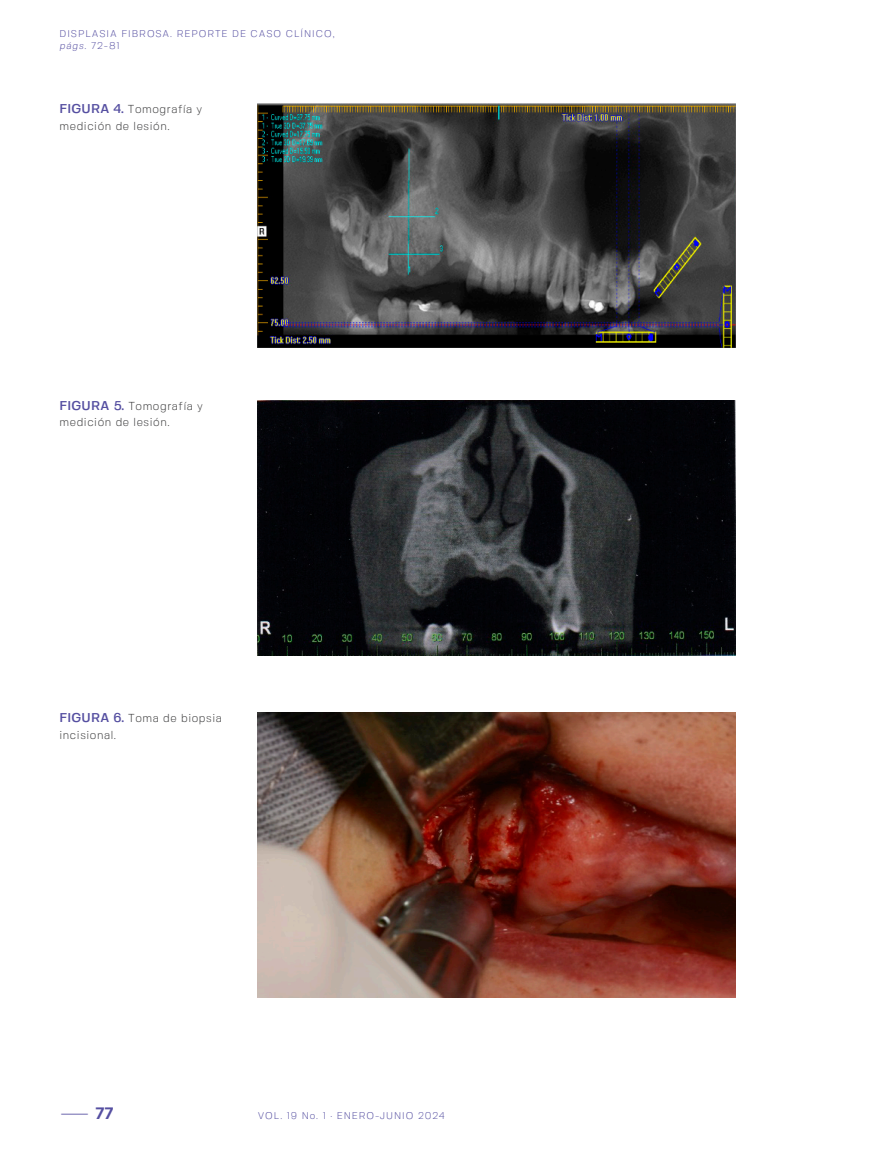
<style>
.page{position:relative;width:893px;height:1149px;background:#fff}
.page>*{position:absolute;margin:0;border:0;box-sizing:border-box;transform-origin:0 0}
.t1{font:700 16.5px "Fivo Sans";color:#554fa1}
.t2{font:300 11.55px/16.5px "Fivo Sans";letter-spacing:.05em;color:#3e3e3f}
.t3{font:300 9.75px/12px "Fivo Sans";letter-spacing:.1em;color:#554fa1}
.s1{font-style:italic}
.s2{font-weight:500;font-size:12.75px;color:#554fa1}
.s3{font-weight:300;font-size:18px}
</style>
<div class="page">
<img style="left:258px;top:712px;width:478px;height:284px">
<img style="left:258px;top:104px;width:478px;height:244px">
<img style="left:258px;top:400px;width:478px;height:255px">
<p class="t3" style="left:60px;top:28px;width:277px">DISPLASIA FIBROSA. REPORTE DE CASO CLÍNICO, <span class="s1">págs.</span> 72-81</p>
<p class="t2" style="left:60px;top:101px;width:144px"><span class="s2">FIGURA 4.</span> Tomografía y medición de lesión.</p>
<p class="t2" style="left:60px;top:397px;width:145px"><span class="s2">FIGURA 5.</span> Tomografía y medición de lesión.</p>
<p class="t2" style="left:60px;top:709px;width:164px"><span class="s2">FIGURA 6.</span> Toma de biopsia incisional.</p>
<h1 class="t1" style="left:60px;top:1102px;width:55px"><span class="s3">—</span>77</h1>
<p class="t3" style="left:258px;top:1109px;width:188px">VOL. 19 No. 1 · ENERO-JUNIO 2024</p>
</div>
